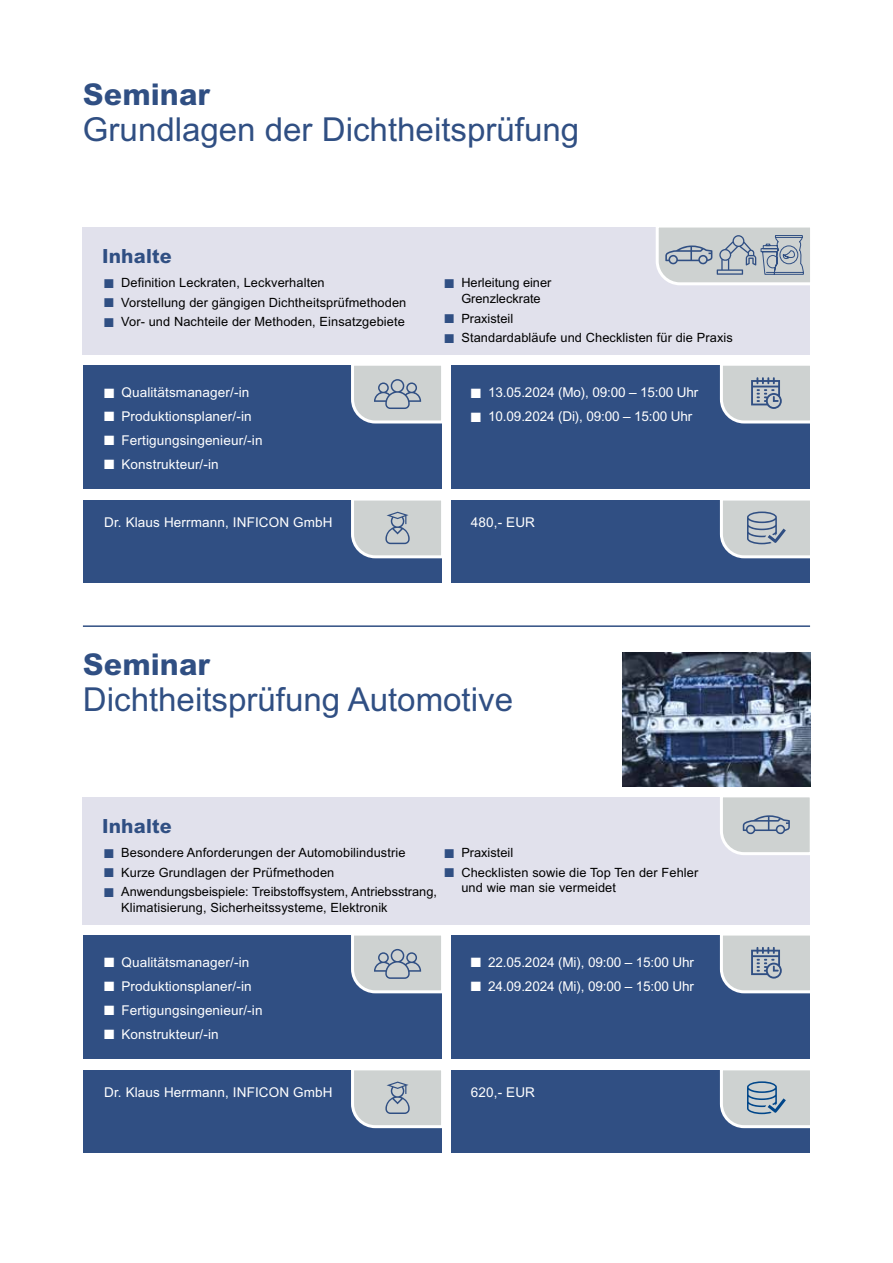
<style>
.page{position:relative;width:893px;height:1263px;background:#fff}
.page>*{position:absolute;margin:0;border:0;box-sizing:border-box;transform-origin:0 0}
.t1{font:33px "Arial MT Std";color:#304f83}
.t2{font:800 30px "Arial MT Std";color:#304f83}
.t3{font:800 19.5px "Arial MT Std";letter-spacing:.01em;color:#304f83}
.t4{font:13.5px "Arial MT Std";letter-spacing:.01em;color:#fff}
.t5{font:13.5px "Arial MT Std";letter-spacing:-.01em;color:#fff}
.t6{font:12.75px/15.8px "Arial MT Std";letter-spacing:.01em;color:#000}
.s1{color:#304f83}
</style>
<div class="page">
<hr style="left:83px;top:625px;width:727px;height:2px;background:#304f83">
<div style="left:83px;top:935px;width:358px;height:124px;background:#304f83"></div>
<div style="left:83px;top:797px;width:727px;height:128px;background:#e1e1ec"></div>
<div style="left:452px;top:935px;width:358px;height:124px;background:#304f83"></div>
<div style="left:83px;top:1070px;width:358px;height:83px;background:#304f83"></div>
<div style="left:452px;top:1070px;width:358px;height:83px;background:#304f83"></div>
<svg style="left:351px;top:935px;width:91px;height:60px;background:#c1c7cc"></svg>
<svg style="left:351px;top:1070px;width:91px;height:60px;background:#c3cace"></svg>
<svg style="left:719px;top:1070px;width:91px;height:59px;background:#bdc6cc"></svg>
<svg style="left:719px;top:935px;width:91px;height:59px;background:#bfc6cb"></svg>
<svg style="left:720px;top:797px;width:90px;height:58px;background:#cacfd1"></svg>
<img style="left:623px;top:653px;width:187px;height:134px">
<div style="left:83px;top:366px;width:358px;height:123px;background:#304f83"></div>
<div style="left:83px;top:227px;width:727px;height:128px;background:#e1e1ec"></div>
<div style="left:452px;top:366px;width:358px;height:123px;background:#304f83"></div>
<div style="left:83px;top:500px;width:358px;height:83px;background:#304f83"></div>
<div style="left:452px;top:500px;width:358px;height:83px;background:#304f83"></div>
<svg style="left:350px;top:365px;width:92px;height:60px;background:#c0c7cc"></svg>
<svg style="left:351px;top:500px;width:91px;height:60px;background:#c4cace"></svg>
<svg style="left:719px;top:500px;width:91px;height:59px;background:#c0c7cc"></svg>
<svg style="left:718px;top:365px;width:92px;height:59px;background:#bec5cb"></svg>
<svg style="left:656px;top:227px;width:154px;height:58px;background:#bfc6cb"></svg>
<h2 class="t2" style="left:83px;top:76px;width:129px">Seminar</h2>
<h1 class="t1" style="left:83px;top:110px;width:498px">Grundlagen der Dichtheitsprüfung</h1>
<h3 class="t3" style="left:102px;top:244px;width:71px">Inhalte</h3>
<p class="t6" style="left:104px;top:275px;width:222px"><span class="s1">■</span> Definition Leckraten, Leckverhalten</p>
<p class="t6" style="left:104px;top:294px;width:304px"><span class="s1">■</span> Vorstellung der gängigen Dichtheitsprüfmethoden</p>
<p class="t6" style="left:104px;top:314px;width:302px"><span class="s1">■</span> Vor- und Nachteile der Methoden, Einsatzgebiete</p>
<p class="t4" style="left:104px;top:385px;width:147px">■ Qualitätsmanager/-in</p>
<p class="t4" style="left:104px;top:409px;width:149px">■ Produktionsplaner/-in</p>
<p class="t4" style="left:104px;top:433px;width:160px">■ Fertigungsingenieur/-in</p>
<p class="t4" style="left:104px;top:457px;width:116px">■ Konstrukteur/-in</p>
<p class="t6" style="left:444px;top:275px;width:108px;text-align:center"><span class="s1">■</span> Herleitung einer<br>Grenzleckrate</p>
<p class="t6" style="left:444px;top:310px;width:70px"><span class="s1">■</span> Praxisteil</p>
<p class="t6" style="left:444px;top:330px;width:290px"><span class="s1">■</span> Standardabläufe und Checklisten für die Praxis</p>
<p class="t5" style="left:471px;top:385px;width:229px">■ 13.05.2024 (Mo), 09:00 – 15:00 Uhr</p>
<p class="t5" style="left:471px;top:409px;width:223px">■ 10.09.2024 (Di), 09:00 – 15:00 Uhr</p>
<p class="t4" style="left:104px;top:515px;width:230px">Dr. Klaus Herrmann, INFICON GmbH</p>
<p class="t4" style="left:471px;top:515px;width:66px">480,- EUR</p>
<h2 class="t2" style="left:83px;top:646px;width:129px">Seminar</h2>
<h1 class="t1" style="left:83px;top:680px;width:432px">Dichtheitsprüfung Automotive</h1>
<h3 class="t3" style="left:102px;top:814px;width:71px">Inhalte</h3>
<p class="t6" style="left:104px;top:845px;width:303px"><span class="s1">■</span> Besondere Anforderungen der Automobilindustrie</p>
<p class="t6" style="left:104px;top:864px;width:232px"><span class="s1">■</span> Kurze Grundlagen der Prüfmethoden</p>
<p class="t6" style="left:121px;top:884px;width:317px;text-indent:-17px"><span class="s1">■</span> Anwendungsbeispiele: Treibstoffsystem, Antriebsstrang,<br>Klimatisierung, Sicherheitssysteme, Elektronik</p>
<p class="t6" style="left:444px;top:845px;width:70px"><span class="s1">■</span> Praxisteil</p>
<p class="t6" style="left:461px;top:864px;width:238px;text-indent:-17px"><span class="s1">■</span> Checklisten sowie die Top Ten der Fehler und wie man sie vermeidet</p>
<p class="t4" style="left:104px;top:955px;width:147px">■ Qualitätsmanager/-in</p>
<p class="t4" style="left:104px;top:979px;width:149px">■ Produktionsplaner/-in</p>
<p class="t4" style="left:104px;top:1003px;width:160px">■ Fertigungsingenieur/-in</p>
<p class="t4" style="left:104px;top:1027px;width:116px">■ Konstrukteur/-in</p>
<p class="t5" style="left:471px;top:955px;width:224px">■ 22.05.2024 (Mi), 09:00 – 15:00 Uhr</p>
<p class="t5" style="left:471px;top:979px;width:224px">■ 24.09.2024 (Mi), 09:00 – 15:00 Uhr</p>
<p class="t4" style="left:104px;top:1084px;width:230px">Dr. Klaus Herrmann, INFICON GmbH</p>
<p class="t4" style="left:471px;top:1084px;width:66px">620,- EUR</p>
</div>
